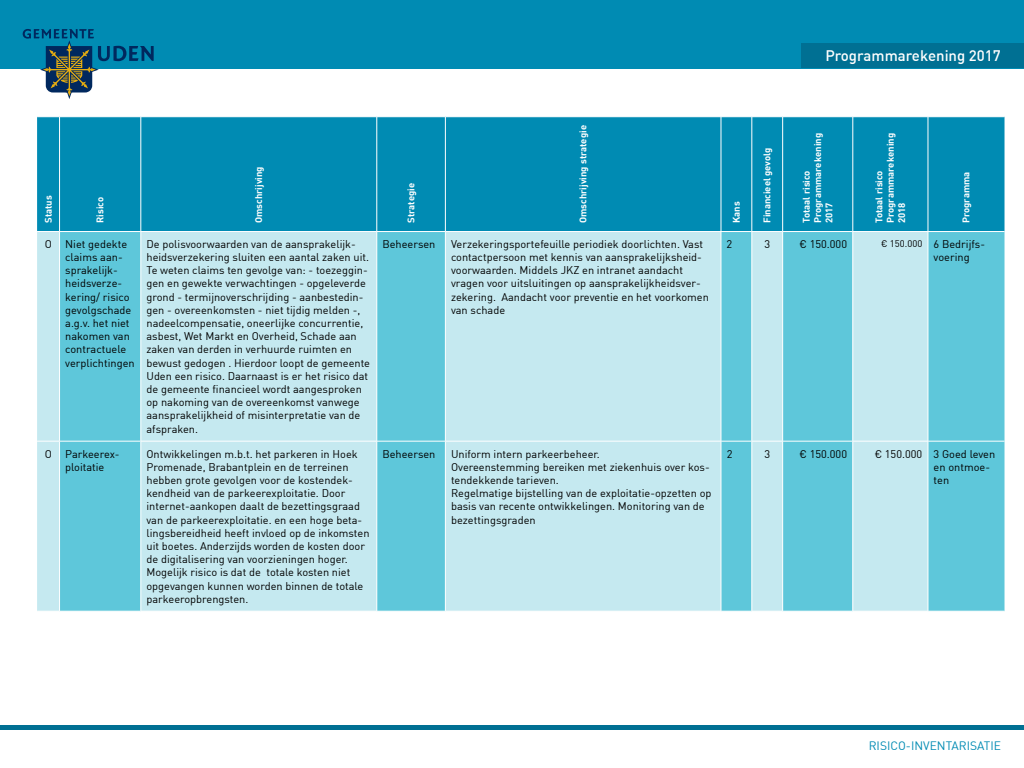
<style>
.page{position:relative;width:1024px;height:768px;background:#fff}
.page>*{position:absolute;margin:0;border:0;box-sizing:border-box;transform-origin:0 0}
.t1{font:500 15px "DIN";color:#fff}
.t2{font:12px "DIN";color:#008bb3}
.t3{font:11px/13.2px "DIN";color:#000}
.t4{font:700 9.5px/11.4px "DIN";color:#fff}
.s1{font-size:9.5px}
</style>
<div class="page">
<hr style="left:0;top:726px;width:1024px;height:4px;background:#007093">
<div style="left:0;top:0;width:1024px;height:68px;background:#008bb3"></div>
<div style="left:801px;top:43px;width:223px;height:25px;background:#007093"></div>
<svg style="left:23px;top:29px;width:131px;height:70px"></svg>
<div style="left:37px;top:117px;width:968px;height:114px;background:#008bb3"></div>
<div style="left:37px;top:232px;width:22px;height:379px;background:#c5e9f0"></div>
<svg style="left:60px;top:232px;width:945px;height:379px;background:#9fdce7"></svg>
<div style="left:854px;top:232px;width:74px;height:379px;background:#c5e9f0"></div>
<hr style="left:141px;top:232px;width:1px;height:209px;background:#fff">
<hr style="left:377px;top:232px;width:1px;height:209px;background:#fff">
<hr style="left:445px;top:232px;width:1px;height:209px;background:#fff">
<hr style="left:721px;top:232px;width:1px;height:209px;background:#fff">
<hr style="left:752px;top:232px;width:1px;height:209px;background:#fff">
<hr style="left:782px;top:232px;width:1px;height:209px;background:#fff">
<hr style="left:141px;top:441px;width:1px;height:170px;background:#fff">
<hr style="left:377px;top:441px;width:1px;height:170px;background:#fff">
<hr style="left:445px;top:441px;width:1px;height:170px;background:#fff">
<hr style="left:721px;top:441px;width:1px;height:170px;background:#fff">
<hr style="left:752px;top:441px;width:1px;height:170px;background:#fff">
<hr style="left:782px;top:441px;width:1px;height:170px;background:#fff">
<hr style="left:59px;top:117px;width:1px;height:114px;background:#fff">
<hr style="left:141px;top:117px;width:1px;height:114px;background:#fff">
<hr style="left:377px;top:117px;width:1px;height:114px;background:#fff">
<hr style="left:445px;top:117px;width:1px;height:114px;background:#fff">
<hr style="left:721px;top:117px;width:1px;height:114px;background:#fff">
<hr style="left:752px;top:117px;width:1px;height:114px;background:#fff">
<hr style="left:782px;top:117px;width:1px;height:114px;background:#fff">
<hr style="left:853px;top:117px;width:1px;height:114px;background:#fff">
<hr style="left:928px;top:117px;width:1px;height:114px;background:#fff">
<svg style="left:37px;top:116px;width:23px;height:1px"></svg>
<svg style="left:37px;top:441px;width:23px;height:1px"></svg>
<hr style="left:60px;top:441px;width:81px;height:1px;background:#fff">
<hr style="left:141px;top:441px;width:236px;height:1px;background:#fff">
<hr style="left:377px;top:441px;width:68px;height:1px;background:#fff">
<hr style="left:445px;top:441px;width:276px;height:1px;background:#fff">
<hr style="left:721px;top:441px;width:31px;height:1px;background:#fff">
<hr style="left:752px;top:441px;width:31px;height:1px;background:#fff">
<hr style="left:783px;top:441px;width:70px;height:1px;background:#fff">
<hr style="left:928px;top:441px;width:77px;height:1px;background:#fff">
<hr style="left:853px;top:232px;width:1px;height:209px;background:#fff">
<hr style="left:928px;top:232px;width:1px;height:209px;background:#fff">
<hr style="left:853px;top:441px;width:1px;height:170px;background:#fff">
<hr style="left:928px;top:441px;width:1px;height:170px;background:#fff">
<hr style="left:853px;top:441px;width:75px;height:1px;background:#fff">
<p class="t4" style="left:42px;top:223px;width:29px;rotate:-90deg">Status</p>
<p class="t4" style="left:94px;top:223px;width:27px;rotate:-90deg">Risico</p>
<p class="t4" style="left:253px;top:223px;width:58px;rotate:-90deg">Omschrijving</p>
<p class="t4" style="left:405px;top:223px;width:41px;rotate:-90deg">Strategie</p>
<p class="t4" style="left:577px;top:223px;width:99px;rotate:-90deg">Omschrijving strategie</p>
<p class="t4" style="left:730px;top:223px;width:23px;rotate:-90deg">Kans</p>
<p class="t4" style="left:761px;top:223px;width:77px;rotate:-90deg">Financieel gevolg</p>
<h1 class="t1" style="left:825px;top:46px;width:177px">Programmarekening 2017</h1>
<p class="t4" style="left:800px;top:223px;width:91px;rotate:-90deg">Totaal risico<br>Programmarekening<br>2017</p>
<p class="t4" style="left:873px;top:223px;width:91px;rotate:-90deg">Totaal risico<br>Programmarekening<br>2018</p>
<p class="t4" style="left:960px;top:223px;width:53px;rotate:-90deg">Programma</p>
<p class="t3" style="left:65px;top:237px;width:71px;text-indent:-20px">O Niet gedekte claims aan&shy;sprakelijk&shy;heidsverze&shy;kering/ risico gevolgschade a.g.v. het niet nakomen van contractuele verplichtingen</p>
<p class="t3" style="left:146px;top:237px;width:225px">De polisvoorwaarden van de aansprakelijk&shy;heidsverzekering sluiten een aantal zaken uit.<br>Te weten claims ten gevolge van: - toezeggin&shy;gen en gewekte verwachtingen - opgeleverde grond - termijnoverschrijding - aanbestedin&shy;gen - overeenkomsten - niet tijdig melden -, nadeelcompensatie, oneerlijke concurrentie, asbest, Wet Markt en Overheid, Schade aan zaken van derden in verhuurde ruimten en bewust gedogen . Hierdoor loopt de gemeente Uden een risico. Daarnaast is er het risico dat de gemeente financieel wordt aangesproken op nakoming van de overeenkomst vanwege aansprakelijkheid of misinterpretatie van de afspraken.</p>
<p class="t3" style="left:382px;top:237px;width:55px">Beheersen</p>
<p class="t3" style="left:451px;top:237px;width:259px">Verzekeringsportefeuille periodiek doorlichten. Vast contactpersoon met kennis van aansprakelijksheid&shy;voorwaarden. Middels JKZ en intranet aandacht vragen voor uitsluitingen op aansprakelijkheidsver&shy;zekering. Aandacht voor preventie en het voorkomen van schade</p>
<p class="t3" style="left:727px;top:237px;width:7px">2</p>
<p class="t3" style="left:764px;top:237px;width:7px">3</p>
<p class="t3" style="left:800px;top:237px;width:49px">€ 150.000</p>
<p class="t3" style="left:934px;top:237px;width:53px;text-indent:-52px"><span class="s1">€ 150.000</span> 6 Bedrijfs&shy;voering</p>
<p class="t3" style="left:45px;top:447px;width:76px;text-align:center">O Parkeerex&shy;ploitatie</p>
<p class="t3" style="left:146px;top:447px;width:225px">Ontwikkelingen m.b.t. het parkeren in Hoek Promenade, Brabantplein en de terreinen hebben grote gevolgen voor de kostendek&shy;kendheid van de parkeerexploitatie. Door internet-aankopen daalt de bezettingsgraad van de parkeerexploitatie. en een hoge beta&shy;lingsbereidheid heeft invloed op de inkomsten uit boetes. Anderzijds worden de kosten door de digitalisering van voorzieningen hoger.<br>Mogelijk risico is dat de totale kosten niet opgevangen kunnen worden binnen de totale parkeeropbrengsten.</p>
<p class="t3" style="left:382px;top:447px;width:55px">Beheersen</p>
<p class="t3" style="left:451px;top:447px;width:262px">Uniform intern parkeerbeheer.<br>Overeenstemming bereiken met ziekenhuis over kos&shy;tendekkende tarieven.<br>Regelmatige bijstelling van de exploitatie-opzetten op basis van recente ontwikkelingen. Monitoring van de bezettingsgraden</p>
<p class="t3" style="left:727px;top:447px;width:7px">2</p>
<p class="t3" style="left:764px;top:447px;width:7px">3</p>
<p class="t3" style="left:800px;top:447px;width:49px">€ 150.000</p>
<p class="t3" style="left:934px;top:447px;width:63px;text-indent:-59px">€ 150.000 3 Goed leven en ontmoe&shy;ten</p>
<p class="t2" style="left:869px;top:739px;width:134px">RISICO-INVENTARISATIE</p>
</div>
